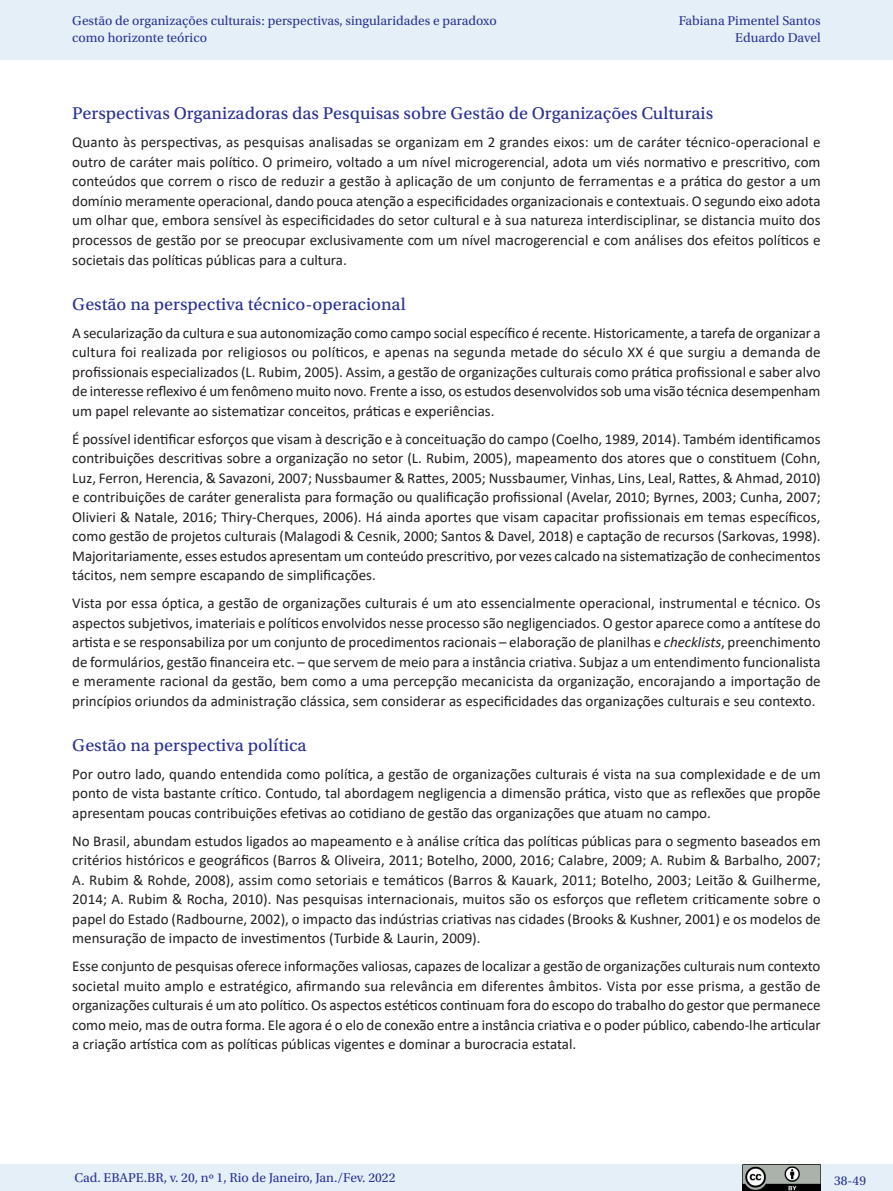
<style>
.page{position:relative;width:893px;height:1191px;background:#fff}
.page>*{position:absolute;margin:0;border:0;box-sizing:border-box;transform-origin:0 0}
._07_2_sub2{font:18px "Utopia Std Capt";color:#2b3393}
._06_0_texto{font:15px/19.5px "Calibri";color:#231f20;text-align:justify}
.t1{font:13.5px/16.5px "Utopia Std";color:#2b3393}
.s1{font-style:italic}
</style>
<div class="page">
<div style="left:0;top:0;width:893px;height:60px;background:#e4eff8"></div>
<div style="left:0;top:1164px;width:893px;height:27px;background:#e4eff8"></div>
<img style="left:743px;top:1164px;width:78px;height:27px">
<p class="t1" style="left:72px;top:13px;width:426px">Gestão de organizações culturais: perspectivas, singularidades e paradoxo como horizonte teórico</p>
<p class="t1" style="left:679px;top:13px;width:143px;text-align:right">Fabiana Pimentel Santos<br>Eduardo Davel</p>
<p class="_07_2_sub2" style="left:72px;top:104px;width:642px">Perspectivas Organizadoras das Pesquisas sobre Gestão de Organizações Culturais</p>
<p class="_06_0_texto" style="left:72px;top:132px;width:750px">Quanto às perspectivas, as pesquisas analisadas se organizam em 2 grandes eixos: um de caráter técnico-operacional e outro de caráter mais político. O primeiro, voltado a um nível microgerencial, adota um viés normativo e prescritivo, com conteúdos que correm o risco de reduzir a gestão à aplicação de um conjunto de ferramentas e a prática do gestor a um domínio meramente operacional, dando pouca atenção a especificidades organizacionais e contextuais. O segundo eixo adota um olhar que, embora sensível às especificidades do setor cultural e à sua natureza interdisciplinar, se distancia muito dos processos de gestão por se preocupar exclusivamente com um nível macrogerencial e com análises dos efeitos políticos e societais das políticas públicas para a cultura.</p>
<p class="_07_2_sub2" style="left:72px;top:294px;width:335px">Gestão na perspectiva técnico-operacional</p>
<p class="_06_0_texto" style="left:72px;top:322px;width:750px">A secularização da cultura e sua autonomização como campo social específico é recente. Historicamente, a tarefa de organizar a cultura foi realizada por religiosos ou políticos, e apenas na segunda metade do século XX é que surgiu a demanda de profissionais especializados (L. Rubim, 2005). Assim, a gestão de organizações culturais como prática profissional e saber alvo de interesse reflexivo é um fenômeno muito novo. Frente a isso, os estudos desenvolvidos sob uma visão técnica desempenham um papel relevante ao sistematizar conceitos, práticas e experiências.</p>
<p class="_06_0_texto" style="left:72px;top:428px;width:750px">É possível identificar esforços que visam à descrição e à conceituação do campo (Coelho, 1989, 2014). Também identificamos contribuições descritivas sobre a organização no setor (L. Rubim, 2005), mapeamento dos atores que o constituem (Cohn, Luz, Ferron, Herencia, &amp; Savazoni, 2007; Nussbaumer &amp; Rattes, 2005; Nussbaumer, Vinhas, Lins, Leal, Rattes, &amp; Ahmad, 2010) e contribuições de caráter generalista para formação ou qualificação profissional (Avelar, 2010; Byrnes, 2003; Cunha, 2007; Olivieri &amp; Natale, 2016; Thiry-Cherques, 2006). Há ainda aportes que visam capacitar profissionais em temas específicos, como gestão de projetos culturais (Malagodi &amp; Cesnik, 2000; Santos &amp; Davel, 2018) e captação de recursos (Sarkovas, 1998).<br>Majoritariamente, esses estudos apresentam um conteúdo prescritivo, por vezes calcado na sistematização de conhecimentos tácitos, nem sempre escapando de simplificações.</p>
<p class="_06_0_texto" style="left:72px;top:593px;width:750px">Vista por essa óptica, a gestão de organizações culturais é um ato essencialmente operacional, instrumental e técnico. Os aspectos subjetivos, imateriais e políticos envolvidos nesse processo são negligenciados. O gestor aparece como a antítese do artista e se responsabiliza por um conjunto de procedimentos racionais – elaboração de planilhas e <span class="s1">checklists</span>, preenchimento de formulários, gestão financeira etc. – que servem de meio para a instância criativa. Subjaz a um entendimento funcionalista e meramente racional da gestão, bem como a uma percepção mecanicista da organização, encorajando a importação de princípios oriundos da administração clássica, sem considerar as especificidades das organizações culturais e seu contexto.</p>
<p class="_07_2_sub2" style="left:72px;top:735px;width:236px">Gestão na perspectiva política</p>
<p class="_06_0_texto" style="left:72px;top:763px;width:750px">Por outro lado, quando entendida como política, a gestão de organizações culturais é vista na sua complexidade e de um ponto de vista bastante crítico. Contudo, tal abordagem negligencia a dimensão prática, visto que as reflexões que propõe apresentam poucas contribuições efetivas ao cotidiano de gestão das organizações que atuam no campo.</p>
<p class="_06_0_texto" style="left:72px;top:830px;width:750px">No Brasil, abundam estudos ligados ao mapeamento e à análise crítica das políticas públicas para o segmento baseados em critérios históricos e geográficos (Barros &amp; Oliveira, 2011; Botelho, 2000, 2016; Calabre, 2009; A. Rubim &amp; Barbalho, 2007; A. Rubim &amp; Rohde, 2008), assim como setoriais e temáticos (Barros &amp; Kauark, 2011; Botelho, 2003; Leitão &amp; Guilherme, 2014; A. Rubim &amp; Rocha, 2010). Nas pesquisas internacionais, muitos são os esforços que refletem criticamente sobre o papel do Estado (Radbourne, 2002), o impacto das indústrias criativas nas cidades (Brooks &amp; Kushner, 2001) e os modelos de mensuração de impacto de investimentos (Turbide &amp; Laurin, 2009).</p>
<p class="_06_0_texto" style="left:72px;top:956px;width:750px">Esse conjunto de pesquisas oferece informações valiosas, capazes de localizar a gestão de organizações culturais num contexto societal muito amplo e estratégico, afirmando sua relevância em diferentes âmbitos. Vista por esse prisma, a gestão de organizações culturais é um ato político. Os aspectos estéticos continuam fora do escopo do trabalho do gestor que permanece como meio, mas de outra forma. Ele agora é o elo de conexão entre a instância criativa e o poder público, cabendo-lhe articular a criação artística com as políticas públicas vigentes e dominar a burocracia estatal.</p>
<p class="t1" style="left:74px;top:1169px;width:323px">Cad. EBAPE.BR, v. 20, nº 1, Rio de Janeiro, Jan./Fev. 2022</p>
<p class="t1" style="left:834px;top:1172px;width:33px">38-49</p>
</div>
